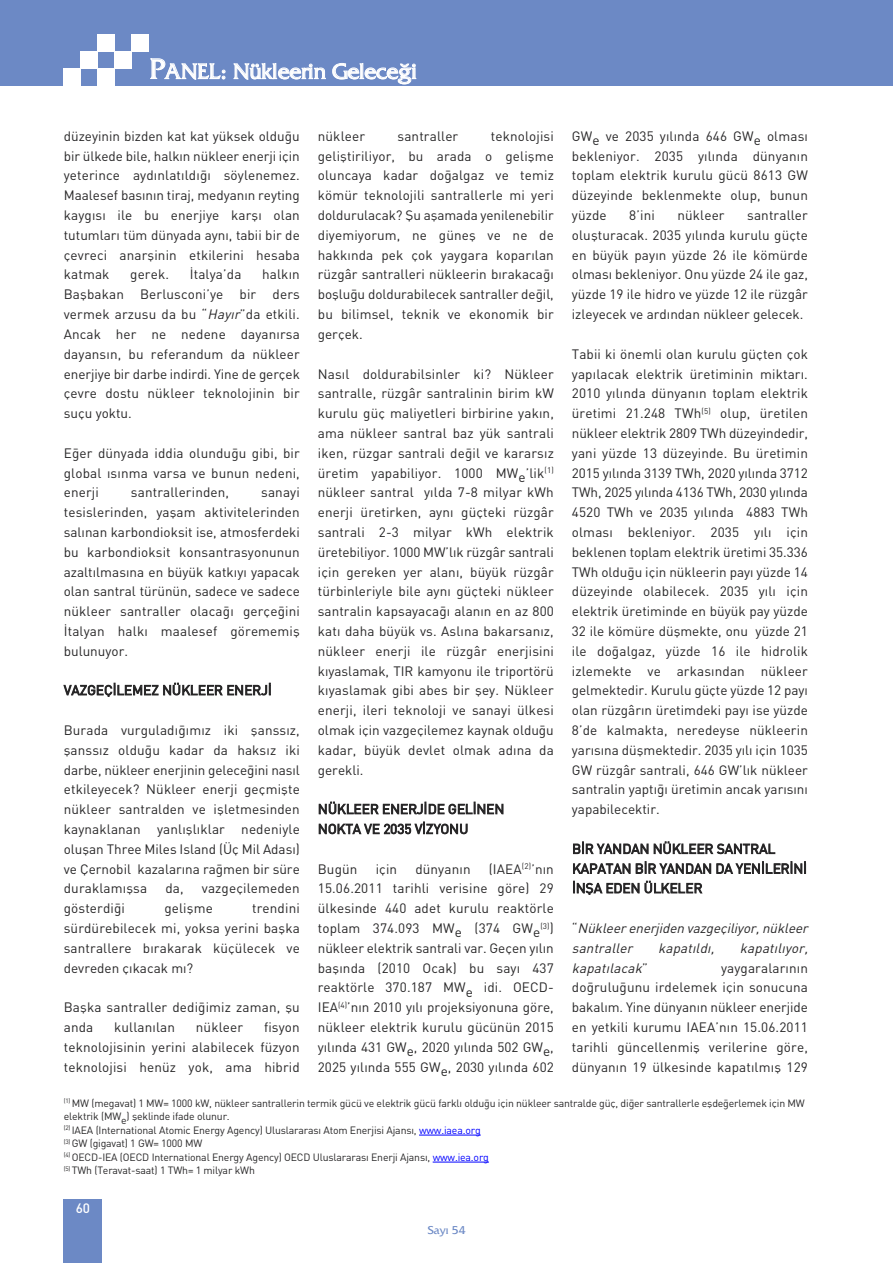
<style>
.page{position:relative;width:893px;height:1263px;background:#fff}
.page>*{position:absolute;margin:0;border:0;box-sizing:border-box;transform-origin:0 0}
.t1{font:22.5px "TR France";letter-spacing:-.005em;color:#fff}
.t2{font:13.5px/19.8px "DIN Bek";letter-spacing:.01em;color:#272627;text-align:justify}
.t3{font:italic 13.5px/19.8px "DIN Bek";color:#272627}
.t4{font:500 13.5px "DI Nbek";color:#fff}
.t5{font:12px "TR France";color:#6c89c5}
.t6{font:10.5px/13.5px "DIN Bek";letter-spacing:-.015em;color:#272627}
.t7{font:8.1px "DIN Bek";color:#272627}
.s1{font-size:30px}
.s2{font-style:normal}
.s3{font-style:italic}
.s4{font-size:13.5px}
.s5{color:#00f}
</style>
<div class="page">
<div style="left:0;top:0;width:893px;height:86px;background:#6c89c5"></div>
<div style="left:64px;top:69px;width:17px;height:17px;background:#fff"></div>
<div style="left:81px;top:52px;width:17px;height:17px;background:#fff"></div>
<div style="left:98px;top:35px;width:17px;height:17px;background:#fff"></div>
<div style="left:98px;top:69px;width:17px;height:17px;background:#fff"></div>
<div style="left:115px;top:52px;width:17px;height:17px;background:#fff"></div>
<div style="left:132px;top:35px;width:17px;height:17px;background:#fff"></div>
<div style="left:64px;top:1199px;width:38px;height:64px;background:#6c89c5"></div>
<hr style="left:419px;top:1135px;width:62px;height:1px;background:#00f">
<hr style="left:433px;top:1162px;width:56px;height:1px;background:#00f">
<h1 class="t1" style="left:149px;top:58px;width:269px"><span class="s1">P</span>ANEL: Nükleerin Geleceği</h1>
<p class="t2" style="left:572px;top:126px;width:238px">GWe ve 2035 yılında 646 GWe olması bekleniyor. 2035 yılında dünyanın toplam elektrik kurulu gücü 8613 GW düzeyinde beklenmekte olup, bunun yüzde</p>
<p class="t2" style="left:64px;top:126px;width:238px">düzeyinin bizden kat kat yüksek olduğu bir ülkede bile, halkın nükleer enerji için yeterince aydınlatıldığı söylenemez.<br>Maalesef basının tiraj, medyanın reyting kaygısı ile bu enerjiye karşı olan tutumları tüm dünyada aynı, tabii bir de çevreci anarşinin etkilerini hesaba katmak</p>
<p class="t2" style="left:318px;top:126px;width:238px;text-indent:173px">teknolojisi geliştiriliyor, bu arada o gelişme oluncaya kadar doğalgaz ve temiz kömür teknolojili santrallerle mi yeri doldurulacak? Şu aşamada yenilenebilir diyemiyorum, ne güneş ve ne de hakkında pek çok yaygara koparılan rüzgâr santralleri nükleerin bırakacağı boşluğu doldurabilecek santraller değil, bu bilimsel, teknik ve ekonomik bir gerçek.</p>
<p class="t2" style="left:318px;top:363px;width:238px">Nasıl doldurabilsinler ki? Nükleer santralle, rüzgâr santralinin birim kW kurulu güç maliyetleri birbirine yakın, ama nükleer santral baz yük santrali iken, rüzgar santrali değil ve kararsız üretim yapabiliyor. 1000 MWe’lik<sup>(1) </sup>nükleer santral yılda 7-8 milyar kWh enerji üretirken, aynı güçteki rüzgâr santrali 2-3 milyar kWh elektrik üretebiliyor. 1000 MW’lık rüzgâr santrali için gereken yer alanı, büyük rüzgâr türbinleriyle bile aynı güçteki nükleer santralin kapsayacağı alanın en az 800 katı daha büyük vs. Aslına bakarsanız, nükleer enerji ile rüzgâr enerjisini kıyaslamak, TIR kamyonu ile triportörü kıyaslamak gibi abes bir şey. Nükleer enerji, ileri teknoloji ve sanayi ülkesi olmak için vazgeçilemez kaynak olduğu kadar, büyük devlet olmak adına da gerekli.</p>
<p class="t2" style="left:318px;top:799px;width:188px">NÜKLEER ENERJİDE GELİNEN<br>NOKTA VE 2035 VİZYONU</p>
<p class="t2" style="left:318px;top:858px;width:41px">Bugün</p>
<p class="t2" style="left:376px;top:858px;width:23px">için</p>
<p class="t2" style="left:415px;top:858px;width:57px">dünyanın</p>
<p class="t2" style="left:318px;top:126px;width:49px">nükleer</p>
<p class="t2" style="left:398px;top:126px;width:62px">santraller</p>
<p class="t2" style="left:629px;top:205px;width:27px">8’ini</p>
<p class="t2" style="left:677px;top:205px;width:49px">nükleer</p>
<p class="t2" style="left:572px;top:205px;width:238px;text-indent:175px">santraller oluşturacak. 2035 yılında kurulu güçte en büyük payın yüzde 26 ile kömürde olması bekleniyor. Onu yüzde 24 ile gaz, yüzde 19 ile hidro ve yüzde 12 ile rüzgâr izleyecek ve ardından nükleer gelecek.</p>
<p class="t2" style="left:572px;top:344px;width:238px">Tabii ki önemli olan kurulu güçten çok yapılacak elektrik üretiminin miktarı.<br>2010 yılında dünyanın toplam elektrik üretimi 21.248 TWh<sup>(5)</sup> olup, üretilen nükleer elektrik 2809 TWh düzeyindedir, yani yüzde 13 düzeyinde. Bu üretimin 2015 yılında 3139 TWh, 2020 yılında 3712<br>TWh, 2025 yılında 4136 TWh, 2030 yılında 4520 TWh ve 2035 yılında 4883 TWh olması bekleniyor. 2035 yılı için beklenen toplam elektrik üretimi 35.336<br>TWh olduğu için nükleerin payı yüzde 14 düzeyinde olabilecek. 2035 yılı için elektrik üretiminde en büyük pay yüzde 32 ile kömüre düşmekte, onu yüzde 21 ile doğalgaz, yüzde 16 ile hidrolik izlemekte ve arkasından nükleer gelmektedir. Kurulu güçte yüzde 12 payı olan rüzgârın üretimdeki payı ise yüzde 8’de kalmakta, neredeyse nükleerin yarısına düşmektedir. 2035 yılı için 1035<br>GW rüzgâr santrali, 646 GW’lık nükleer santralin yaptığı üretimin ancak yarısını yapabilecektir.</p>
<p class="t2" style="left:572px;top:839px;width:236px;text-align:left">BİR YANDAN NÜKLEER SANTRAL<br>KAPATAN BİR YANDAN DA YENİLERİNİ<br>İNŞA EDEN ÜLKELER</p>
<p class="t3" style="left:572px;top:918px;width:241px"><span class="s2">“</span> Nükleer enerjiden vazgeçiliyor, nükleer santraller</p>
<p class="t2" style="left:130px;top:264px;width:40px">gerek.</p>
<p class="t2" style="left:190px;top:264px;width:53px">İtalya’da</p>
<p class="t2" style="left:64px;top:264px;width:238px;text-indent:198px">halkın Başbakan Berlusconi’ye bir ders vermek arzusu da bu “<span class="s3">Hayır</span>”da etkili.<br>Ancak her ne nedene dayanırsa dayansın, bu referandum da nükleer enerjiye bir darbe indirdi. Yine de gerçek çevre dostu nükleer teknolojinin bir suçu yoktu.</p>
<p class="t2" style="left:64px;top:443px;width:238px">Eğer dünyada iddia olunduğu gibi, bir global ısınma varsa ve bunun nedeni, enerji</p>
<p class="t2" style="left:64px;top:482px;width:238px;text-indent:197px">sanayi tesislerinden, yaşam aktivitelerinden salınan karbondioksit ise, atmosferdeki bu karbondioksit konsantrasyonunun azaltılmasına en büyük katkıyı yapacak olan santral türünün, sadece ve sadece nükleer santraller olacağı gerçeğini İtalyan halkı maalesef görememiş bulunuyor.</p>
<p class="t2" style="left:64px;top:680px;width:209px">VAZGEÇİLEMEZ NÜKLEER ENERJİ</p>
<p class="t2" style="left:64px;top:720px;width:238px">Burada vurguladığımız iki şanssız, şanssız olduğu kadar da haksız iki darbe, nükleer enerjinin geleceğini nasıl etkileyecek? Nükleer enerji geçmişte nükleer santralden ve işletmesinden kaynaklanan yanlışlıklar nedeniyle oluşan Three Miles Island (Üç Mil Adası) ve Çernobil kazalarına rağmen bir süre duraklamışsa</p>
<p class="t2" style="left:131px;top:482px;width:100px">santrallerinden,</p>
<p class="t2" style="left:318px;top:858px;width:238px;text-indent:171px">(IAEA<sup>(2)</sup>’nın 15.06.2011 tarihli verisine göre) 29 ülkesinde 440 adet kurulu reaktörle toplam 374.093 MWe (374 GWe</p>
<p class="t2" style="left:165px;top:878px;width:20px">da,</p>
<p class="t2" style="left:202px;top:878px;width:99px">vazgeçilemeden</p>
<p class="t2" style="left:64px;top:898px;width:238px;text-indent:188px">trendini sürdürebilecek mi, yoksa yerini başka santrallere bırakarak küçülecek ve devreden çıkacak mı?</p>
<p class="t2" style="left:64px;top:997px;width:238px">Başka santraller dediğimiz zaman, şu anda</p>
<p class="t2" style="left:64px;top:898px;width:63px">gösterdiği</p>
<p class="t2" style="left:164px;top:898px;width:50px">gelişme</p>
<p class="t7" style="left:540px;top:920px;width:15px">(3)<span class="s4">)</span></p>
<p class="t2" style="left:318px;top:938px;width:238px">nükleer elektrik santrali var. Geçen yılın başında (2010 Ocak) bu sayı 437 reaktörle 370.187 MWe idi. OECD-IEA<sup>(4)</sup>’nın 2010 yılı projeksiyonuna göre, nükleer elektrik kurulu gücünün 2015 yılında 431 GWe, 2020 yılında 502 GWe, 2025 yılında 555 GWe, 2030 yılında 602</p>
<p class="t3" style="left:658px;top:938px;width:61px">kapatıldı,</p>
<p class="t3" style="left:740px;top:938px;width:73px">kapatılıyor,</p>
<p class="t2" style="left:572px;top:957px;width:238px;text-indent:149px">yaygaralarının doğruluğunu irdelemek için sonucuna bakalım. Yine dünyanın nükleer enerjide en yetkili kurumu IAEA’nın 15.06.2011 tarihli güncellenmiş verilerine göre, dünyanın 19 ülkesinde kapatılmış 129</p>
<p class="t6" style="left:64px;top:1096px;width:743px"><sup>(1)</sup> MW (megavat) 1 MW= 1000 kW, nükleer santrallerin termik gücü ve elektrik gücü farklı olduğu için nükleer santralde güç, diğer santrallerle eşdeğerlemek için MW elektrik (MWe) şeklinde ifade olunur.<br><sup>(2)</sup> IAEA (International Atomic Energy Agency) Uluslararası Atom Enerjisi Ajansı, <span class="s5">www.iaea.org<br></span><sup>(3)</sup> GW (gigavat) 1 GW= 1000 MW<br><sup>(4)</sup> OECD-IEA (OECD International Energy Agency) OECD Uluslararası Enerji Ajansı, <span class="s5">www.iea.org<br></span><sup>(5)</sup> TWh (Teravat-saat) 1 TWh= 1 milyar kWh</p>
<p class="t3" style="left:572px;top:957px;width:78px">kapatılacak<span class="s2">”</span></p>
<p class="t2" style="left:64px;top:1017px;width:238px;text-indent:200px">fisyon teknolojisinin yerini alabilecek füzyon teknolojisi henüz yok, ama hibrid</p>
<p class="t2" style="left:114px;top:1017px;width:62px">kullanılan</p>
<p class="t2" style="left:196px;top:1017px;width:49px">nükleer</p>
<p class="t4" style="left:76px;top:1199px;width:16px">60</p>
<p class="t5" style="left:428px;top:1222px;width:39px">Sayı 54</p>
</div>
